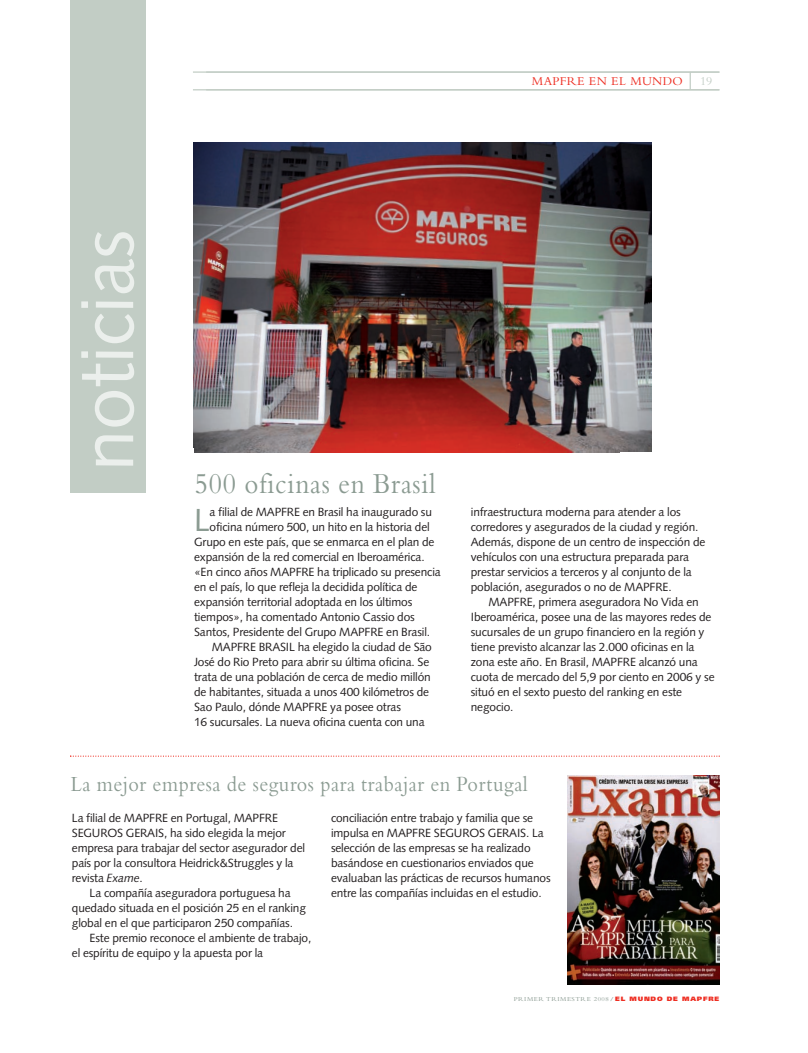
<style>
.page{position:relative;width:808px;height:1053px;background:#fff}
.page>*{position:absolute;margin:0;border:0;box-sizing:border-box;transform-origin:0 0}
.t1{font:75px "Syntax";color:#ebefec}
.t2{font:31.88px "Syntax";color:#8b9b92}
.t3{font:30px "Bembo";letter-spacing:.03em;color:#8b9b92;scale:.9 1}
.t4{font:22.5px "Bembo";letter-spacing:.03em;color:#8b9b92;scale:.9 1}
.t5{font:12.5px "Bembo";letter-spacing:.025em;color:#ee2e22}
.t6{font:12.5px "Bembo";color:#c2cdc5}
.t7{font:11.88px/15px "Syntax";letter-spacing:-.01em;color:#231f20}
.t8{font:6.25px "Bembo";letter-spacing:.075em;color:#8b9b92;scale:1.1 1}
.s1{font-style:italic}
.s2{font-weight:700}
.s3{font-family:"Frutiger";font-weight:900;color:#ee2e22}
</style>
<div class="page">
<hr style="left:193px;top:71px;width:526px;height:2px;background:#c2cdc5">
<hr style="left:193px;top:89px;width:526px;height:1px;background:#c2cdc5">
<svg style="left:690px;top:73px;width:1px;height:16px"></svg>
<div style="left:71px;top:0;width:75px;height:492px;background:#c2cdc5"></div>
<img style="left:194px;top:142px;width:457px;height:310px">
<img style="left:567px;top:775px;width:152px;height:209px">
<svg style="left:70px;top:755px;width:650px;height:1px"></svg>
<p class="t1" style="left:75px;top:471px;width:243px;rotate:-90deg">noticias</p>
<p class="t5" style="left:532px;top:76px;width:152px">MAPFRE EN EL MUNDO</p>
<p class="t6" style="left:700px;top:76px;width:14px">19</p>
<p class="t3" style="left:195px;top:473px;width:269px">500 oficinas en Brasil</p>
<p class="t2" style="left:194px;top:506px;width:17px">L</p>
<p class="t7" style="left:210px;top:505px;width:224px">a filial de MAPFRE en Brasil ha inaugurado su</p>
<p class="t7" style="left:210px;top:520px;width:222px">oficina número 500, un hito en la historia del</p>
<p class="t7" style="left:194px;top:535px;width:242px">Grupo en este país, que se enmarca en el plan de</p>
<p class="t7" style="left:194px;top:550px;width:232px">expansión de la red comercial en Iberoamérica.</p>
<p class="t7" style="left:194px;top:565px;width:248px">«En cinco años MAPFRE ha triplicado su presencia</p>
<p class="t7" style="left:194px;top:580px;width:225px">en el país, lo que refleja la decidida política de</p>
<p class="t7" style="left:194px;top:595px;width:220px">expansión territorial adoptada en los últimos</p>
<p class="t7" style="left:194px;top:610px;width:222px">tiempos», ha comentado Antonio Cassio dos</p>
<p class="t7" style="left:194px;top:625px;width:238px">Santos, Presidente del Grupo MAPFRE en Brasil.</p>
<p class="t7" style="left:212px;top:640px;width:222px">MAPFRE BRASIL ha elegido la ciudad de São</p>
<p class="t7" style="left:194px;top:655px;width:237px">José do Rio Preto para abrir su última oficina. Se</p>
<p class="t7" style="left:194px;top:670px;width:238px">trata de una población de cerca de medio millón</p>
<p class="t7" style="left:194px;top:685px;width:236px">de habitantes, situada a unos 400 kilómetros de</p>
<p class="t7" style="left:194px;top:700px;width:208px">Sao Paulo, dónde MAPFRE ya posee otras</p>
<p class="t7" style="left:194px;top:715px;width:232px">16 sucursales. La nueva oficina cuenta con una</p>
<p class="t7" style="left:471px;top:505px;width:211px">infraestructura moderna para atender a los</p>
<p class="t7" style="left:471px;top:520px;width:229px">corredores y asegurados de la ciudad y región.</p>
<p class="t7" style="left:471px;top:535px;width:236px">Además, dispone de un centro de inspección de</p>
<p class="t7" style="left:471px;top:550px;width:220px">vehículos con una estructura preparada para</p>
<p class="t7" style="left:471px;top:565px;width:223px">prestar servicios a terceros y al conjunto de la</p>
<p class="t7" style="left:471px;top:580px;width:202px">población, asegurados o no de MAPFRE.</p>
<p class="t7" style="left:488px;top:595px;width:212px">MAPFRE, primera aseguradora No Vida en</p>
<p class="t7" style="left:471px;top:610px;width:242px">Iberoamérica, posee una de las mayores redes de</p>
<p class="t7" style="left:471px;top:625px;width:235px">sucursales de un grupo financiero en la región y</p>
<p class="t7" style="left:471px;top:640px;width:225px">tiene previsto alcanzar las 2.000 oficinas en la</p>
<p class="t7" style="left:471px;top:655px;width:228px">zona este año. En Brasil, MAPFRE alcanzó una</p>
<p class="t7" style="left:471px;top:670px;width:245px">cuota de mercado del 5,9 por ciento en 2006 y se</p>
<p class="t7" style="left:471px;top:685px;width:213px">situó en el sexto puesto del ranking en este</p>
<p class="t7" style="left:471px;top:700px;width:44px">negocio.</p>
<p class="t4" style="left:71px;top:775px;width:509px">La mejor empresa de seguros para trabajar en Portugal</p>
<p class="t7" style="left:72px;top:811px;width:208px">La filial de MAPFRE en Portugal, MAPFRE</p>
<p class="t7" style="left:72px;top:826px;width:215px">SEGUROS GERAIS, ha sido elegida la mejor</p>
<p class="t7" style="left:72px;top:841px;width:235px">empresa para trabajar del sector asegurador del</p>
<p class="t7" style="left:72px;top:856px;width:223px">país por la consultora Heidrick&amp;Struggles y la</p>
<p class="t7" style="left:72px;top:871px;width:73px">revista <span class="s1">Exame</span>.</p>
<p class="t7" style="left:90px;top:886px;width:203px">La compañía aseguradora portuguesa ha</p>
<p class="t7" style="left:72px;top:901px;width:236px">quedado situada en el posición 25 en el ranking</p>
<p class="t7" style="left:72px;top:916px;width:223px">global en el que participaron 250 compañías.</p>
<p class="t7" style="left:90px;top:931px;width:223px">Este premio reconoce el ambiente de trabajo,</p>
<p class="t7" style="left:72px;top:946px;width:193px">el espíritu de equipo y la apuesta por la</p>
<p class="t7" style="left:331px;top:811px;width:221px">conciliación entre trabajo y familia que se impulsa en MAPFRE SEGUROS GERAIS. La selección de las empresas se ha realizado basándose en cuestionarios enviados que evaluaban las prácticas de recursos humanos entre las compañías incluidas en el estudio.</p>
<p class="t8" style="left:514px;top:996px;width:188px">PRIMER TRIMESTRE 2008<span class="s2">/</span> <span class="s3">EL MUNDO DE MAPFRE</span></p>
</div>
